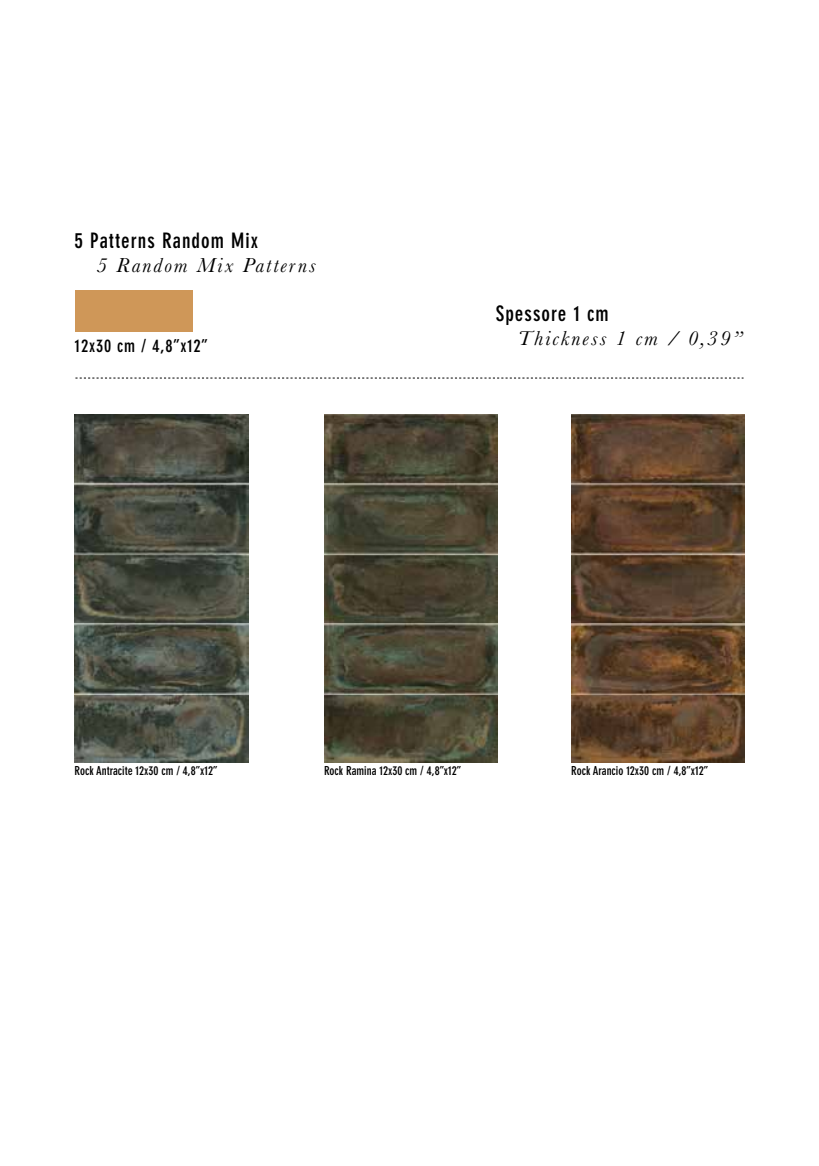
<style>
.page{position:relative;width:819px;height:1166px;background:#fff}
.page>*{position:absolute;margin:0;border:0;box-sizing:border-box;transform-origin:0 0}
.t1{font:italic 21px "Baskerville";letter-spacing:.1em;color:#000}
.t2{font:700 condensed 21px "DIN Neuzeit Grotesk Std";letter-spacing:.05em;color:#000}
.t3{font:700 condensed 17.5px "DIN Neuzeit Grotesk Std";letter-spacing:.05em;color:#000}
.t4{font:700 condensed 12.25px "DIN Neuzeit Grotesk Std";color:#000}
</style>
<div class="page">
<svg style="left:75px;top:378px;width:668px;height:1px"></svg>
<div style="left:75px;top:290px;width:117px;height:41px;background:#cf9758"></div>
<img style="left:75px;top:414px;width:173px;height:348px">
<img style="left:324px;top:414px;width:173px;height:348px">
<img style="left:571px;top:414px;width:173px;height:348px">
<h1 class="t2" style="left:74px;top:228px;width:185px">5 Patterns Random Mix</h1>
<h1 class="t1" style="left:96px;top:252px;width:221px">5 Random Mix Patterns</h1>
<h2 class="t3" style="left:75px;top:335px;width:134px">12x30 cm / 4,8”x12”</h2>
<h1 class="t2" style="left:495px;top:301px;width:114px">Spessore 1 cm</h1>
<h1 class="t1" style="left:517px;top:324px;width:226px">Thickness 1 cm / 0,39”</h1>
<p class="t4" style="left:74px;top:764px;width:144px">Rock Antracite 12x30 cm / 4,8”x12”</p>
<p class="t4" style="left:324px;top:764px;width:139px">Rock Ramina 12x30 cm / 4,8”x12”</p>
<p class="t4" style="left:571px;top:764px;width:138px">Rock Arancio 12x30 cm / 4,8”x12”</p>
</div>
